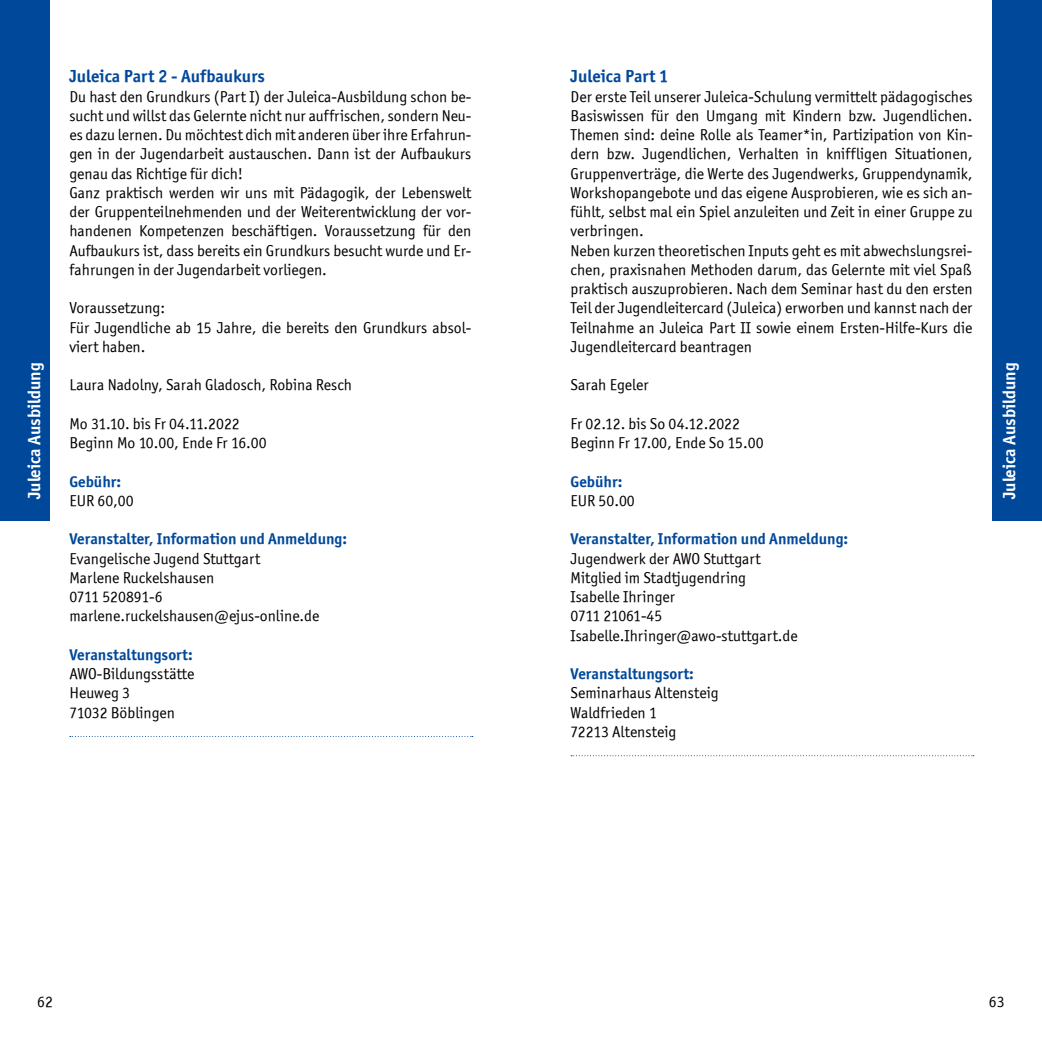
<style>
.page{position:relative;width:1042px;height:1042px;background:#fff}
.page>*{position:absolute;margin:0;border:0;box-sizing:border-box;transform-origin:0 0}
.t1{font:17.5px "Officina Sans ITCTT Bold";color:#00489a}
.t2{font:17.5px "Officina Sans ITCTT Bold";color:#fff}
.t3{font:15.75px/19.2px "Officina Sans ITCTT Book";color:#000}
.t4{font:15.75px "Officina Sans ITCTT Bold";color:#00489a}
</style>
<div class="page">
<svg style="left:70px;top:736px;width:403px;height:1px"></svg>
<svg style="left:571px;top:755px;width:403px;height:1px"></svg>
<div style="left:0;top:0;width:50px;height:521px;background:#00489a"></div>
<div style="left:992px;top:0;width:50px;height:521px;background:#00489a"></div>
<p class="t1" style="left:69px;top:65px;width:197px">Juleica Part 2 - Aufbaukurs</p>
<p class="t3" style="left:69px;top:86px;width:403px">Du hast den Grundkurs (Part I) der Juleica-Ausbildung schon be&shy;sucht und willst das Gelernte nicht nur auffrischen, sondern Neu&shy;es dazu lernen. Du möchtest dich mit anderen über ihre Erfahrun&shy;gen in der Jugendarbeit austauschen. Dann ist der Aufbaukurs genau das Richtige für dich!<br>Ganz praktisch werden wir uns mit Pädagogik, der Lebenswelt der Gruppenteilnehmenden und der Weiterentwicklung der vor&shy;handenen Kompetenzen beschäftigen. Voraussetzung für den Aufbaukurs ist, dass bereits ein Grundkurs besucht wurde und Er&shy;fahrungen in der Jugendarbeit vorliegen.</p>
<p class="t3" style="left:69px;top:298px;width:403px">Voraussetzung:<br>Für Jugendliche ab 15 Jahre, die bereits den Grundkurs absol&shy;viert haben.</p>
<p class="t3" style="left:69px;top:375px;width:284px">Laura Nadolny, Sarah Gladosch, Robina Resch</p>
<p class="t3" style="left:69px;top:414px;width:199px">Mo 31.10. bis Fr 04.11.2022<br>Beginn Mo 10.00, Ende Fr 16.00</p>
<p class="t4" style="left:69px;top:471px;width:53px">Gebühr:</p>
<p class="t3" style="left:69px;top:491px;width:66px">EUR 60,00</p>
<p class="t4" style="left:69px;top:529px;width:279px">Veranstalter, Information und Anmeldung:</p>
<p class="t3" style="left:69px;top:548px;width:251px">Evangelische Jugend Stuttgart<br>Marlene Ruckelshausen<br>0711 520891-6 marlene.ruckelshausen@ejus-online.de</p>
<p class="t4" style="left:69px;top:645px;width:125px">Veranstaltungsort:</p>
<p class="t3" style="left:69px;top:664px;width:127px">AWO-Bildungsstätte<br>Heuweg 3<br>71032 Böblingen</p>
<p class="t1" style="left:570px;top:65px;width:100px">Juleica Part 1</p>
<p class="t3" style="left:570px;top:86px;width:403px">Der erste Teil unserer Juleica-Schulung vermittelt pädagogisches Basiswissen für den Umgang mit Kindern bzw. Jugendlichen.<br>Themen sind: deine Rolle als Teamer*in, Partizipation von Kin&shy;dern bzw. Jugendlichen, Verhalten in kniffligen Situationen, Gruppenverträge, die Werte des Jugendwerks, Gruppendynamik, Workshopangebote und das eigene Ausprobieren, wie es sich an&shy;fühlt, selbst mal ein Spiel anzuleiten und Zeit in einer Gruppe zu verbringen.<br>Neben kurzen theoretischen Inputs geht es mit abwechslungsrei&shy;chen, praxisnahen Methoden darum, das Gelernte mit viel Spaß praktisch auszuprobieren. Nach dem Seminar hast du den ersten Teil der Jugendleitercard (Juleica) erworben und kannst nach der Teilnahme an Juleica Part II sowie einem Ersten-Hilfe-Kurs die Jugendleitercard beantragen</p>
<p class="t3" style="left:570px;top:375px;width:80px">Sarah Egeler</p>
<p class="t3" style="left:570px;top:414px;width:194px">Fr 02.12. bis So 04.12.2022<br>Beginn Fr 17.00, Ende So 15.00</p>
<p class="t4" style="left:570px;top:471px;width:53px">Gebühr:</p>
<p class="t3" style="left:570px;top:491px;width:66px">EUR 50.00</p>
<p class="t4" style="left:570px;top:529px;width:279px">Veranstalter, Information und Anmeldung:</p>
<p class="t3" style="left:570px;top:548px;width:229px">Jugendwerk der AWO Stuttgart<br>Mitglied im Stadtjugendring<br>Isabelle Ihringer<br>0711 21061-45<br>Isabelle.Ihringer@awo-stuttgart.de</p>
<p class="t4" style="left:570px;top:664px;width:125px">Veranstaltungsort:</p>
<p class="t3" style="left:570px;top:683px;width:150px">Seminarhaus Altensteig<br>Waldfrieden 1<br>72213 Altensteig</p>
<p class="t2" style="left:23px;top:499px;width:138px;rotate:-90deg">Juleica Ausbildung</p>
<p class="t2" style="left:998px;top:499px;width:138px;rotate:-90deg">Juleica Ausbildung</p>
<p class="t3" style="left:37px;top:992px;width:17px">62</p>
<p class="t3" style="left:989px;top:992px;width:17px">63</p>
</div>
